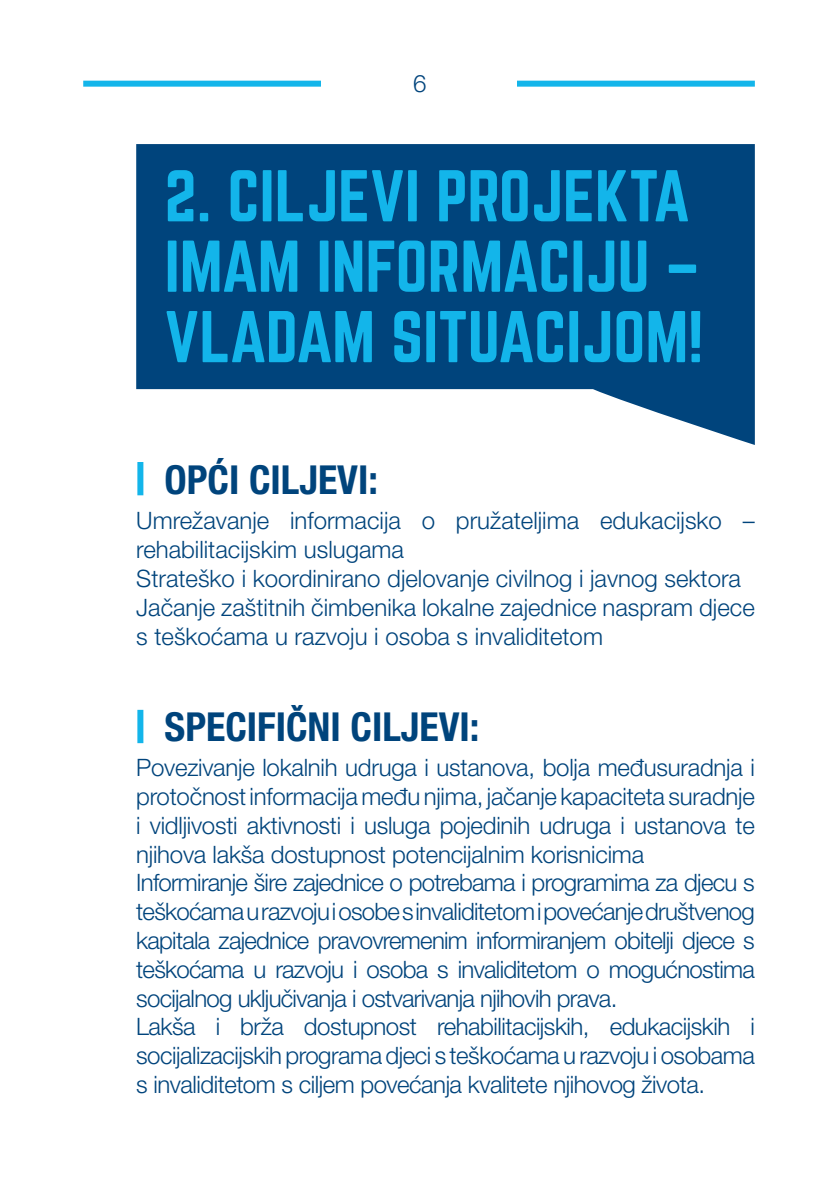
<style>
.page{position:relative;width:840px;height:1191px;background:#fff}
.page>*{position:absolute;margin:0;border:0;box-sizing:border-box;transform-origin:0 0}
.t1{font:64px/70.4px "Norwester";color:#13b5ea}
.t2{font:700 condensed 40px "Helvetica Neue LT Pro";color:#00447c}
.t3{font:300 24px/28.8px "Helvetica Neue LT Pro";letter-spacing:-.02em;color:#00447c}
.t4{font:300 24px/28.8px "Helvetica Neue LT Pro";color:#00447c}
</style>
<div class="page">
<div style="left:83px;top:81px;width:671px;height:6px;background:#13b5ea"></div>
<div style="left:321px;top:68px;width:195px;height:36px;background:#fff"></div>
<svg style="left:136px;top:144px;width:618px;height:301px;fill:#00447c"></svg>
<div style="left:137px;top:462px;width:6px;height:33px;background:#13b5ea"></div>
<div style="left:137px;top:710px;width:6px;height:33px;background:#13b5ea"></div>
<p class="t3" style="left:413px;top:69px;width:15px">6</p>
<h1 class="t1" style="left:164px;top:163px;width:540px">2. CILJEVI PROJEKTA<br>IMAM INFORMACIJU –<br>VLADAM SITUACIJOM!</h1>
<h2 class="t2" style="left:164px;top:456px;width:215px">OPĆI CILJEVI:</h2>
<p class="t4" style="left:136px;top:506px;width:619px">Umrežavanje informacija o pružateljima edukacijsko – rehabilitacijskim uslugama<br>Strateško i koordinirano djelovanje civilnog i javnog sektora Jačanje zaštitnih čimbenika lokalne zajednice naspram djece s teškoćama u razvoju i osoba s invaliditetom</p>
<h2 class="t2" style="left:164px;top:703px;width:316px">SPECIFIČNI CILJEVI:</h2>
<p class="t3" style="left:136px;top:752px;width:620px">Povezivanje lokalnih udruga i ustanova, bolja međusuradnja i protočnost informacija među njima, jačanje kapaciteta suradnje i vidljivosti aktivnosti i usluga pojedinih udruga i ustanova te njihova lakša dostupnost potencijalnim korisnicima Informiranje šire zajednice o potrebama i programima za djecu s teškoćama u razvoju i osobe s invaliditetom i povećanje društvenog kapitala zajednice pravovremenim informiranjem obitelji djece s teškoćama u razvoju i osoba s invaliditetom o mogućnostima socijalnog uključivanja i ostvarivanja njihovih prava.<br>Lakša i brža dostupnost rehabilitacijskih, edukacijskih i socijalizacijskih programa djeci s teškoćama u razvoju i osobama s invaliditetom s ciljem povećanja kvalitete njihovog života.</p>
</div>
